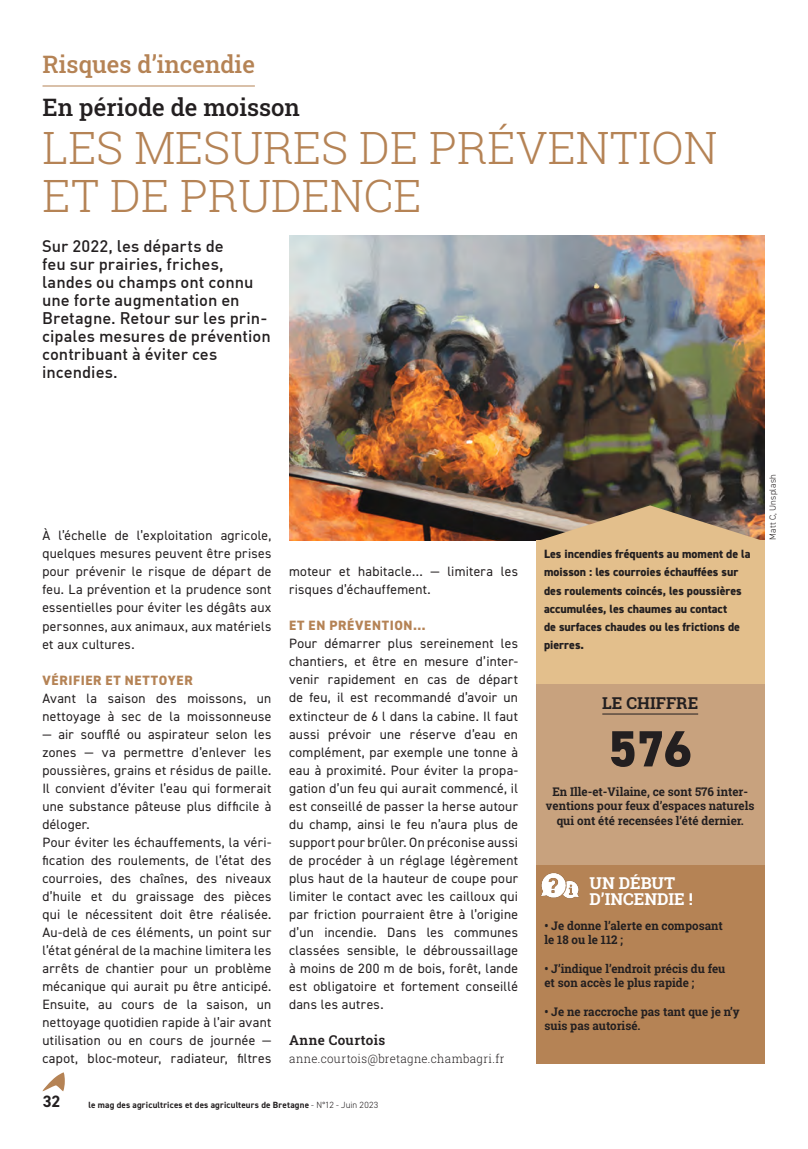
<style>
.page{position:relative;width:808px;height:1149px;background:#fff}
.page>*{position:absolute;margin:0;border:0;box-sizing:border-box;transform-origin:0 0}
.CA-encadré_chiffre{font:800 51px "DIN2014";color:#231f20}
.CA-texte_Titre_1{font:300 45px/48px "Roboto Slab";color:#b58355}
.CA-texte_Surtitre_1{font:500 24px "Roboto Slab";color:#231f20}
.CA-Titre_rubrique_ga{font:500 24px "Roboto Slab";color:#b58355}
.CA-texte_Chapo{font:500 16.5px/18px "DIN";color:#231f20}
.CA-encadré_pour_alle{font:700 16.5px/16.5px "Roboto Slab";color:#fff}
.CA-encadré_pour_alle-2{font:700 16.5px "Roboto Slab";color:#231f20}
.BODY_COPY{font:700 16.5px "DIN2014";color:#231f20}
.CA-texte_courant{font:13.5px/18px "DIN2014";letter-spacing:.025em;color:#231f20;text-align:justify}
.CA-texte-Intertitre{font:800 13.5px "DIN2014";letter-spacing:.055em;color:#b58355}
.CA-texte-Signature{font:600 13.5px "Roboto Slab";letter-spacing:.03em;color:#231f20}
.CA-texte-Légende{font:800 12px/18px "DIN2014";color:#231f20}
.CA-encadré_pour_alle-3{font:700 12px/14.4px "Roboto Slab";color:#231f20}
.CA-encadré_Le_chiffr{font:700 12px/14.4px "Roboto Slab";color:#231f20;text-align:center}
.CA-texte-signature-M{font:300 12px "Roboto Slab";letter-spacing:.025em;color:#231f20;scale:.96 1}
.CA-folio_date{font:700 9px "DIN2014";letter-spacing:.02em;color:#231f20}
.CA-crédit_photo{font:300 9px "DIN2014";letter-spacing:.015em;color:#231f20}
.s1{font-weight:300}
</style>
<div class="page">
<img style="left:289px;top:236px;width:476px;height:304px">
<svg style="left:43px;top:1072px;width:22px;height:18px"></svg>
<div style="left:536px;top:864px;width:229px;height:199px;background:#b58355"></div>
<svg style="left:536px;top:505px;width:229px;height:36px;background:#a4896a"></svg>
<div style="left:535px;top:540px;width:229px;height:144px;background:#e3bf8c"></div>
<hr style="left:43px;top:86px;width:212px;height:1px;background:#b58355">
<img style="left:538px;top:864px;width:43px;height:35px">
<div style="left:536px;top:684px;width:229px;height:180px;background:#c8a27e"></div>
<hr style="left:602px;top:713px;width:96px;height:1px;background:#231f20">
<p class="CA-Titre_rubrique_ga" style="left:43px;top:48px;width:214px">Risques d’incendie</p>
<p class="CA-texte_Surtitre_1" style="left:42px;top:91px;width:259px">En période de moisson</p>
<p class="CA-texte_Titre_1" style="left:42px;top:123px;width:677px">LES MESURES DE PRÉVENTION<br>ET DE PRUDENCE</p>
<p class="CA-texte_Chapo" style="left:42px;top:236px;width:230px">Sur 2022, les départs de<br>feu sur prairies, friches, landes ou champs ont connu une forte augmentation en<br>Bretagne. Retour sur les prin&shy;cipales mesures de prévention contribuant à éviter ces incendies.</p>
<p class="CA-texte_courant" style="left:42px;top:526px;width:230px">À l’échelle de l’exploitation agricole, quelques mesures peuvent être prises pour prévenir le risque de départ de feu. La prévention et la prudence sont essentielles pour éviter les dégâts aux personnes, aux animaux, aux matériels et aux cultures.</p>
<p class="CA-texte-Intertitre" style="left:42px;top:670px;width:152px">VÉRIFIER ET NETTOYER</p>
<p class="CA-texte_courant" style="left:42px;top:688px;width:230px">Avant la saison des moissons, un nettoyage à sec de la moissonneuse</p>
<p class="CA-texte_courant" style="left:42px;top:724px;width:230px">— air soufflé ou aspirateur selon les zones — va permettre d’enlever les poussières, grains et résidus de paille.<br>Il convient d’éviter l’eau qui formerait une substance pâteuse plus difficile à déloger.</p>
<p class="CA-texte_courant" style="left:42px;top:832px;width:230px">Pour éviter les échauffements, la véri&shy;fication des roulements, de l’état des courroies, des chaînes, des niveaux d’huile et du graissage des pièces qui le nécessitent doit être réalisée.<br>Au-delà de ces éléments, un point sur l’état général de la machine limitera les arrêts de chantier pour un problème mécanique qui aurait pu être anticipé.<br>Ensuite, au cours de la saison, un nettoyage quotidien rapide à l’air avant utilisation ou en cours de journée — capot, bloc-moteur, radiateur, filtres</p>
<p class="CA-texte_courant" style="left:289px;top:562px;width:230px">moteur et habitacle… — limitera les risques d’échauffement.</p>
<p class="CA-texte-Intertitre" style="left:289px;top:616px;width:138px">ET EN PRÉVENTION…</p>
<p class="CA-texte_courant" style="left:289px;top:634px;width:230px">Pour démarrer plus sereinement les chantiers, et être en mesure d’inter&shy;venir rapidement en cas de départ de feu, il est recommandé d’avoir un extincteur de 6 l dans la cabine. Il faut aussi prévoir une réserve d’eau en complément, par exemple une tonne à eau à proximité. Pour éviter la propa&shy;gation d’un feu qui aurait commencé, il est conseillé de passer la herse autour du champ, ainsi le feu n’aura plus de support pour brûler. On préconise aussi de procéder à un réglage légèrement plus haut de la hauteur de coupe pour limiter le contact avec les cailloux qui par friction pourraient être à l’origine d’un incendie. Dans les communes classées sensible, le débroussaillage à moins de 200 m de bois, forêt, lande est obligatoire et fortement conseillé dans les autres.</p>
<p class="CA-texte-Signature" style="left:289px;top:1030px;width:98px">Anne Courtois</p>
<p class="CA-texte-signature-M" style="left:289px;top:1049px;width:226px">anne.courtois@bretagne.chambagri.fr</p>
<p class="BODY_COPY" style="left:43px;top:1090px;width:19px">32</p>
<p class="CA-folio_date" style="left:89px;top:1098px;width:291px">le mag des agricultrices et des agriculteurs de Bretagne <span class="s1">- N°12 - Juin 2023</span></p>
<p class="CA-texte-Légende" style="left:544px;top:545px;width:208px">Les incendies fréquents au moment de la moisson : les courroies échauffées sur des roulements coincés, les poussières accumulées, les chaumes au contact<br>de surfaces chaudes ou les frictions de pierres.</p>
<p class="CA-crédit_photo" style="left:767px;top:539px;width:67px;rotate:-90deg">Matt C, Unsplash</p>
<p class="CA-encadré_pour_alle-2" style="left:602px;top:692px;width:97px">LE CHIFFRE</p>
<p class="CA-encadré_chiffre" style="left:608px;top:714px;width:85px">576</p>
<p class="CA-encadré_Le_chiffr" style="left:546px;top:784px;width:210px">En Ille-et-Vilaine, ce sont 576 inter&shy;ventions pour feux d’espaces naturels qui ont été recensées l’été dernier.</p>
<p class="CA-encadré_pour_alle" style="left:589px;top:874px;width:105px">UN DÉBUT<br>D’INCENDIE !</p>
<p class="CA-encadré_pour_alle-3" style="left:544px;top:917px;width:180px">• Je donne l’alerte en composant le 18 ou le 112 ;</p>
<p class="CA-encadré_pour_alle-3" style="left:544px;top:960px;width:183px">• J’indique l’endroit précis du feu et son accès le plus rapide ;</p>
<p class="CA-encadré_pour_alle-3" style="left:544px;top:1004px;width:197px">• Je ne raccroche pas tant que je n’y suis pas autorisé.</p>
</div>
